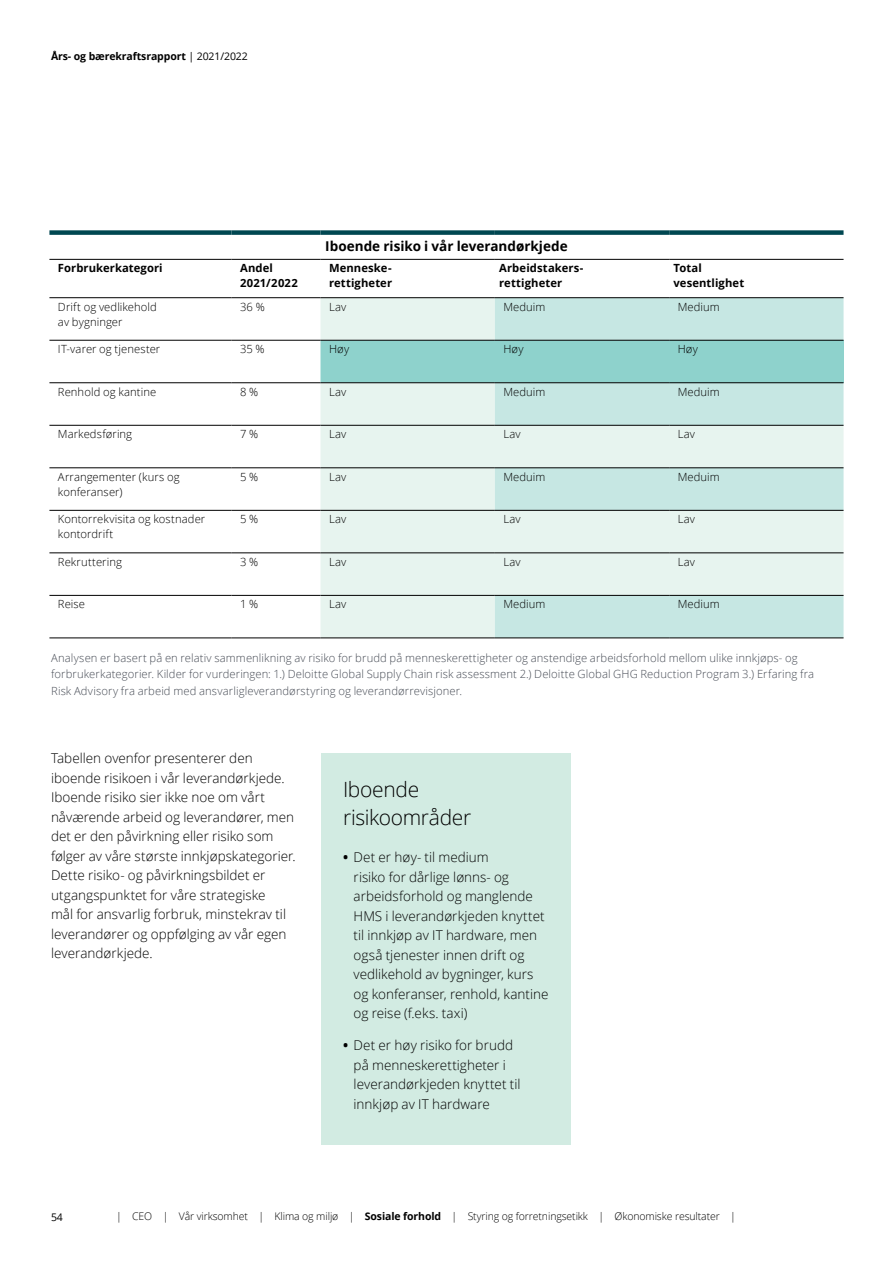
<style>
.page{position:relative;width:893px;height:1263px;background:#fff}
.page>*{position:absolute;margin:0;border:0;box-sizing:border-box;transform-origin:0 0}
.t1{font:300 21px/28.5px "Open Sans";letter-spacing:-.015em;color:#000}
.t2{font:300 13.5px/19.5px "Open Sans";color:#000}
.t3{font:700 13.5px "Open Sans";color:#000}
.t4{font:300 11.25px/16.5px "Open Sans";letter-spacing:.01em;color:#474c55}
.t5{font:300 11.25px/15px "Open Sans";letter-spacing:.01em;color:#000}
.t6{font:700 11.25px/15px "Open Sans";letter-spacing:.01em;color:#000}
.t7{font:300 10.5px "Open Sans";letter-spacing:-.01em;color:#000}
.t8{font:700 10.5px "Open Sans";letter-spacing:-.01em;color:#000}
.t9{font:10.5px "Open Sans";color:#000}
.s1{font-weight:400}
.s2{font-weight:700}
</style>
<div class="page">
<div style="left:322px;top:753px;width:249px;height:391px;background:#d2ebe2"></div>
<div style="left:320px;top:298px;width:175px;height:339px;background:#e7f4ef"></div>
<svg style="left:495px;top:298px;width:348px;height:339px;background:#d2eae6"></svg>
<div style="left:320px;top:341px;width:349px;height:41px;background:#8ed2cc"></div>
<div style="left:669px;top:340px;width:174px;height:43px;background:#8ed2cc"></div>
<hr style="left:49px;top:340px;width:183px;height:1px;background:#000">
<hr style="left:232px;top:340px;width:88px;height:1px;background:#000">
<hr style="left:320px;top:340px;width:175px;height:1px;background:#000">
<hr style="left:49px;top:382px;width:183px;height:1px;background:#000">
<hr style="left:232px;top:382px;width:88px;height:1px;background:#000">
<hr style="left:49px;top:425px;width:183px;height:1px;background:#000">
<hr style="left:49px;top:467px;width:183px;height:1px;background:#000">
<hr style="left:49px;top:510px;width:183px;height:1px;background:#000">
<hr style="left:49px;top:552px;width:183px;height:1px;background:#000">
<hr style="left:49px;top:595px;width:183px;height:1px;background:#000">
<hr style="left:49px;top:637px;width:183px;height:1px;background:#000">
<hr style="left:232px;top:510px;width:88px;height:1px;background:#000">
<hr style="left:232px;top:552px;width:88px;height:1px;background:#000">
<hr style="left:232px;top:425px;width:88px;height:1px;background:#000">
<hr style="left:232px;top:467px;width:88px;height:1px;background:#000">
<hr style="left:232px;top:595px;width:88px;height:1px;background:#000">
<hr style="left:232px;top:637px;width:88px;height:1px;background:#000">
<hr style="left:320px;top:297px;width:175px;height:1px;background:#000">
<hr style="left:232px;top:297px;width:88px;height:1px;background:#000">
<hr style="left:495px;top:297px;width:174px;height:1px;background:#000">
<hr style="left:495px;top:340px;width:174px;height:1px;background:#000">
<hr style="left:669px;top:297px;width:174px;height:1px;background:#000">
<hr style="left:669px;top:340px;width:174px;height:1px;background:#000">
<hr style="left:49px;top:259px;width:183px;height:1px;background:#000">
<hr style="left:232px;top:259px;width:88px;height:1px;background:#000">
<hr style="left:320px;top:259px;width:175px;height:1px;background:#000">
<hr style="left:495px;top:259px;width:174px;height:1px;background:#000">
<hr style="left:669px;top:259px;width:174px;height:1px;background:#000">
<hr style="left:49px;top:297px;width:183px;height:1px;background:#000">
<hr style="left:320px;top:382px;width:175px;height:1px;background:#000">
<hr style="left:320px;top:425px;width:175px;height:1px;background:#000">
<hr style="left:320px;top:467px;width:175px;height:1px;background:#000">
<hr style="left:320px;top:510px;width:175px;height:1px;background:#000">
<hr style="left:320px;top:552px;width:175px;height:1px;background:#000">
<hr style="left:320px;top:595px;width:175px;height:1px;background:#000">
<hr style="left:320px;top:637px;width:175px;height:1px;background:#000">
<hr style="left:495px;top:552px;width:174px;height:1px;background:#000">
<hr style="left:669px;top:552px;width:174px;height:1px;background:#000">
<hr style="left:495px;top:382px;width:174px;height:1px;background:#000">
<hr style="left:669px;top:382px;width:174px;height:1px;background:#000">
<hr style="left:495px;top:425px;width:174px;height:1px;background:#000">
<hr style="left:669px;top:425px;width:174px;height:1px;background:#000">
<hr style="left:495px;top:467px;width:174px;height:1px;background:#000">
<hr style="left:669px;top:467px;width:174px;height:1px;background:#000">
<hr style="left:495px;top:510px;width:174px;height:1px;background:#000">
<hr style="left:669px;top:510px;width:174px;height:1px;background:#000">
<hr style="left:495px;top:595px;width:174px;height:1px;background:#000">
<hr style="left:669px;top:595px;width:174px;height:1px;background:#000">
<hr style="left:495px;top:637px;width:174px;height:1px;background:#000">
<hr style="left:669px;top:637px;width:174px;height:1px;background:#000">
<div style="left:49px;top:230px;width:183px;height:5px;background:#004751"></div>
<div style="left:232px;top:230px;width:88px;height:5px;background:#004751"></div>
<div style="left:320px;top:230px;width:175px;height:5px;background:#004751"></div>
<div style="left:495px;top:230px;width:174px;height:5px;background:#004751"></div>
<div style="left:669px;top:230px;width:174px;height:5px;background:#004751"></div>
<p class="t8" style="left:51px;top:49px;width:198px">Års- og bærekraftsrapport <span class="s1">| 2021/2022</span></p>
<p class="t3" style="left:325px;top:237px;width:244px">Iboende risiko i vår leverandørkjede</p>
<p class="t6" style="left:58px;top:260px;width:106px">Forbrukerkategori</p>
<p class="t6" style="left:240px;top:260px;width:59px">Andel<br>2021/2022</p>
<p class="t6" style="left:329px;top:260px;width:65px">Menneske&shy;rettigheter</p>
<p class="t6" style="left:499px;top:260px;width:86px">Arbeidstakers&shy;rettigheter</p>
<p class="t6" style="left:673px;top:260px;width:72px">Total vesentlighet</p>
<p class="t5" style="left:58px;top:299px;width:101px">Drift og vedlikehold av bygninger</p>
<p class="t5" style="left:240px;top:299px;width:26px">36 %</p>
<p class="t5" style="left:329px;top:299px;width:19px">Lav</p>
<p class="t5" style="left:503px;top:299px;width:44px">Meduim</p>
<p class="t5" style="left:678px;top:299px;width:44px">Medium</p>
<p class="t5" style="left:58px;top:341px;width:104px">IT-varer og tjenester</p>
<p class="t5" style="left:240px;top:341px;width:26px">35 %</p>
<p class="t5" style="left:329px;top:341px;width:22px">Høy</p>
<p class="t5" style="left:503px;top:341px;width:22px">Høy</p>
<p class="t5" style="left:678px;top:341px;width:22px">Høy</p>
<p class="t5" style="left:58px;top:384px;width:100px">Renhold og kantine</p>
<p class="t5" style="left:240px;top:384px;width:20px">8 %</p>
<p class="t5" style="left:329px;top:384px;width:19px">Lav</p>
<p class="t5" style="left:503px;top:384px;width:44px">Meduim</p>
<p class="t5" style="left:678px;top:384px;width:44px">Meduim</p>
<p class="t5" style="left:58px;top:426px;width:76px">Markedsføring</p>
<p class="t5" style="left:240px;top:426px;width:20px">7 %</p>
<p class="t5" style="left:329px;top:426px;width:19px">Lav</p>
<p class="t5" style="left:503px;top:426px;width:19px">Lav</p>
<p class="t5" style="left:678px;top:426px;width:19px">Lav</p>
<p class="t5" style="left:58px;top:469px;width:123px">Arrangementer (kurs og konferanser)</p>
<p class="t5" style="left:240px;top:469px;width:20px">5 %</p>
<p class="t5" style="left:329px;top:469px;width:19px">Lav</p>
<p class="t5" style="left:503px;top:469px;width:44px">Meduim</p>
<p class="t5" style="left:678px;top:469px;width:44px">Meduim</p>
<p class="t5" style="left:58px;top:511px;width:149px">Kontorrekvisita og kostnader kontordrift</p>
<p class="t5" style="left:240px;top:511px;width:20px">5 %</p>
<p class="t5" style="left:329px;top:511px;width:19px">Lav</p>
<p class="t5" style="left:503px;top:511px;width:19px">Lav</p>
<p class="t5" style="left:678px;top:511px;width:19px">Lav</p>
<p class="t5" style="left:58px;top:554px;width:66px">Rekruttering</p>
<p class="t5" style="left:240px;top:554px;width:20px">3 %</p>
<p class="t5" style="left:329px;top:554px;width:19px">Lav</p>
<p class="t5" style="left:503px;top:554px;width:19px">Lav</p>
<p class="t5" style="left:678px;top:554px;width:19px">Lav</p>
<p class="t5" style="left:58px;top:596px;width:29px">Reise</p>
<p class="t5" style="left:240px;top:596px;width:20px">1 %</p>
<p class="t5" style="left:329px;top:596px;width:19px">Lav</p>
<p class="t5" style="left:503px;top:596px;width:44px">Medium</p>
<p class="t5" style="left:678px;top:596px;width:44px">Medium</p>
<p class="t4" style="left:51px;top:649px;width:764px">Analysen er basert på en relativ sammenlikning av risiko for brudd på menneskerettigheter og anstendige arbeidsforhold mellom ulike innkjøps- og forbrukerkategorier. Kilder for vurderingen: 1.) Deloitte Global Supply Chain risk assessment 2.) Deloitte Global GHG Reduction Program 3.) Erfaring fra<br>Risk Advisory fra arbeid med ansvarligleverandørstyring og leverandørrevisjoner.</p>
<p class="t2" style="left:51px;top:748px;width:246px">Tabellen ovenfor presenterer den iboende risikoen i vår leverandørkjede.<br>Iboende risiko sier ikke noe om vårt nåværende arbeid og leverandører, men det er den påvirkning eller risiko som følger av våre største innkjøpskategorier.<br>Dette risiko- og påvirkningsbildet er utgangspunktet for våre strategiske<br>mål for ansvarlig forbruk, minstekrav til leverandører og oppfølging av vår egen leverandørkjede.</p>
<h1 class="t1" style="left:343px;top:774px;width:130px">Iboende risikoområder</h1>
<p class="t2" style="left:354px;top:847px;width:196px;text-indent:-11px"><span class="s2">•</span> Det er høy- til medium<br>risiko for dårlige lønns- og arbeidsforhold og manglende<br>HMS i leverandørkjeden knyttet til innkjøp av IT hardware, men også tjenester innen drift og vedlikehold av bygninger, kurs og konferanser, renhold, kantine og reise (f.eks. taxi)</p>
<p class="t2" style="left:354px;top:1035px;width:168px;text-indent:-11px"><span class="s2">•</span> Det er høy risiko for brudd på menneskerettigheter i leverandørkjeden knyttet til innkjøp av IT hardware</p>
<p class="t9" style="left:51px;top:1210px;width:13px">54</p>
<p class="t7" style="left:116px;top:1209px;width:621px">| CEO | Vår virksomhet | Klima og miljø | <span class="s2">Sosiale forhold</span> | Styring og forretningsetikk | Økonomiske resultater |</p>
</div>
